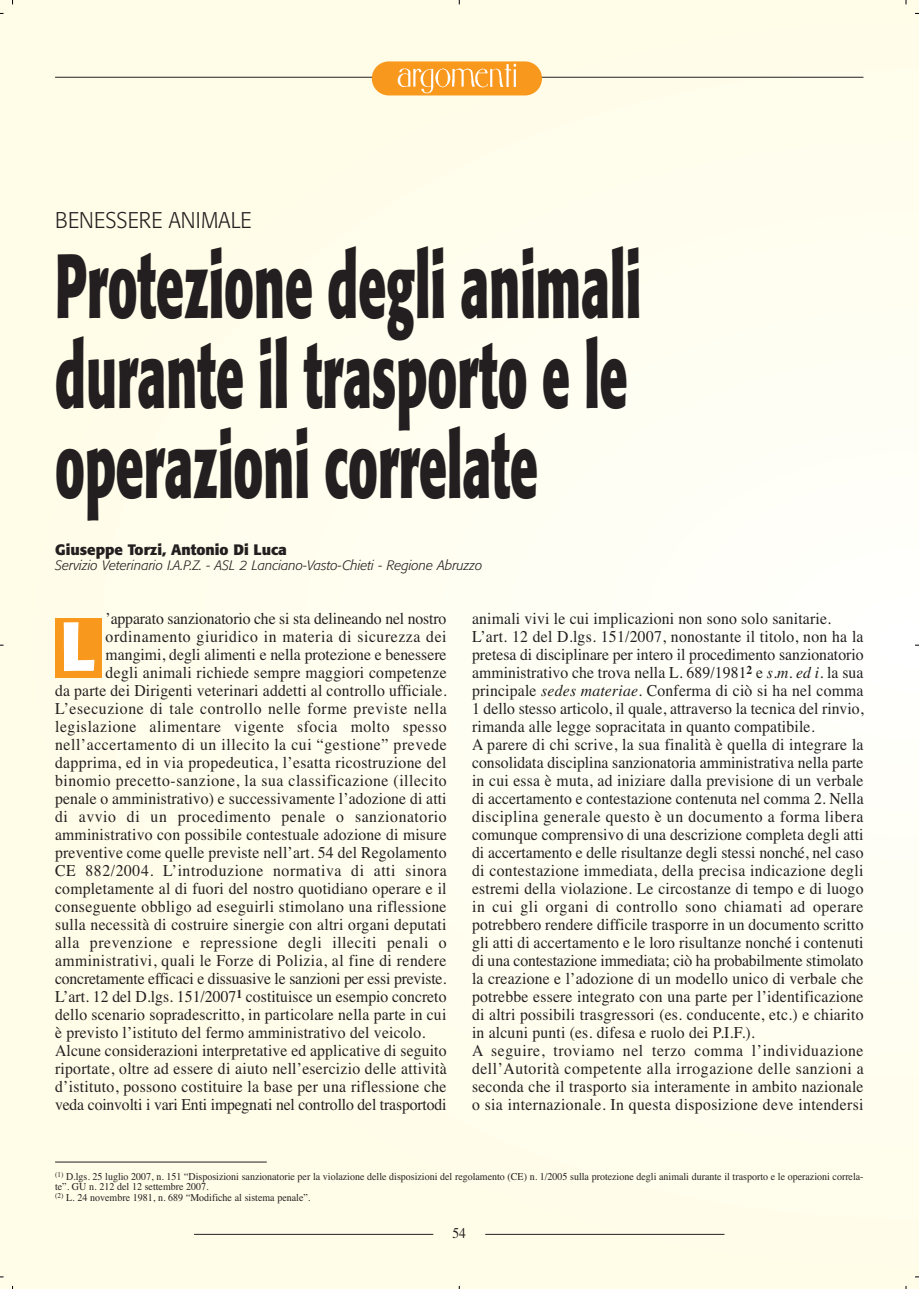
<style>
.page{position:relative;width:919px;height:1289px;background:#fff}
.page>*{position:absolute;margin:0;border:0;box-sizing:border-box;transform-origin:0 0}
.t1{font:700 90px/90px "Formata";color:#231f20;scale:.55 1}
.t2{font:700 68.55px "Formata";color:#fff;scale:.95 1}
.t3{font:300 22.5px "Formata";color:#231f20;scale:.95 1}
.t4{font:16.5px/18px "Times";letter-spacing:.015em;color:#231f20;scale:.95 1}
.t5{font:16.5px "Times";letter-spacing:.04em;color:#231f20;scale:.95 1}
.t6{font:16.5px "Times";letter-spacing:-.01em;color:#231f20;scale:.95 1}
.t7{font:16.5px "Times";letter-spacing:.035em;color:#231f20;scale:.95 1}
.t8{font:700 15px "Formata";color:#231f20}
.t9{font:15px "Times";color:#231f20;scale:.9 1}
.t10{font:italic 300 13.5px "Formata";color:#231f20}
.t11{font:10.5px/10.5px "Times";color:#231f20;scale:.95 1}
.s1{font-style:italic}
</style>
<div class="page">
<div style="left:1px;top:0;width:917px;height:1288px;background:#fffde8"></div>
<div style="left:33px;top:21px;width:885px;height:1246px;background:#fffde8"></div>
<div style="left:66px;top:45px;width:852px;height:1198px;background:#fffde8"></div>
<div style="left:100px;top:69px;width:818px;height:1150px;background:#fffde8"></div>
<div style="left:134px;top:93px;width:784px;height:1102px;background:#fffde9"></div>
<div style="left:168px;top:117px;width:750px;height:1054px;background:#fffdea"></div>
<div style="left:201px;top:141px;width:717px;height:1006px;background:#fffdeb"></div>
<div style="left:235px;top:165px;width:683px;height:958px;background:#fffdec"></div>
<div style="left:269px;top:189px;width:649px;height:910px;background:#fffded"></div>
<div style="left:303px;top:213px;width:615px;height:862px;background:#fffeee"></div>
<div style="left:337px;top:237px;width:581px;height:814px;background:#fffeee"></div>
<div style="left:370px;top:261px;width:548px;height:766px;background:#fffeef"></div>
<div style="left:404px;top:285px;width:514px;height:718px;background:#fffef0"></div>
<div style="left:438px;top:308px;width:480px;height:671px;background:#fffef1"></div>
<div style="left:472px;top:332px;width:446px;height:623px;background:#fffef2"></div>
<div style="left:505px;top:356px;width:413px;height:575px;background:#fffef3"></div>
<div style="left:539px;top:380px;width:379px;height:527px;background:#fffef4"></div>
<div style="left:573px;top:404px;width:345px;height:479px;background:#fffef4"></div>
<div style="left:607px;top:428px;width:311px;height:431px;background:#fffef5"></div>
<div style="left:640px;top:452px;width:278px;height:383px;background:#fffef6"></div>
<svg style="left:674px;top:476px;width:244px;height:335px"></svg>
<svg style="left:708px;top:500px;width:210px;height:288px"></svg>
<hr style="left:55px;top:77px;width:808px;height:1px;background:#231f20">
<hr style="left:194px;top:1233px;width:239px;height:1px;background:#231f20">
<hr style="left:485px;top:1233px;width:239px;height:1px;background:#231f20">
<div style="left:55px;top:617px;width:46px;height:60px;background:#f8981d"></div>
<hr style="left:55px;top:1161px;width:212px;height:1px;background:#231f20">
<div style="left:372px;top:61px;width:170px;height:34px;background:#f8981d;border-radius:17px"></div>
<img style="left:397px;top:63px;width:119px;height:30px">
<svg style="left:742px;top:524px;width:176px;height:240px"></svg>
<h3 class="t3" style="left:55px;top:210px;width:208px">BENESSERE ANIMALE</h3>
<h1 class="t1" style="left:55px;top:248px;width:1066px">Protezione degli animali durante il trasporto e le operazioni correlate</h1>
<p class="t8" style="left:55px;top:543px;width:233px">Giuseppe Torzi, Antonio Di Luca</p>
<p class="t10" style="left:55px;top:559px;width:429px">Servizio Veterinario I.A.P.Z. - ASL 2 Lanciano-Vasto-Chieti - Regione Abruzzo</p>
<p class="t6" style="left:106px;top:612px;width:360px">’apparato sanzionatorio che si sta delineando nel nostro</p>
<p class="t5" style="left:106px;top:630px;width:360px">ordinamento giuridico in materia di sicurezza dei</p>
<p class="t4" style="left:106px;top:646px;width:360px">mangimi, degli alimenti e nella protezione e benessere</p>
<p class="t4" style="left:106px;top:664px;width:360px">degli animali richiede sempre maggiori competenze</p>
<p class="t4" style="left:55px;top:682px;width:413px">da parte dei Dirigenti veterinari addetti al controllo ufficiale.</p>
<p class="t5" style="left:55px;top:702px;width:413px">L’esecuzione di tale controllo nelle forme previste nella</p>
<p class="t5" style="left:55px;top:720px;width:413px">legislazione alimentare vigente sfocia molto spesso</p>
<p class="t5" style="left:55px;top:738px;width:414px">nell’accertamento di un illecito la cui “gestione” prevede</p>
<p class="t4" style="left:55px;top:754px;width:413px">dapprima, ed in via propedeutica, l’esatta ricostruzione del</p>
<p class="t7" style="left:55px;top:774px;width:414px">binomio precetto-sanzione, la sua classificazione (illecito</p>
<p class="t4" style="left:55px;top:790px;width:413px">penale o amministrativo) e successivamente l’adozione di atti</p>
<p class="t5" style="left:55px;top:810px;width:413px">di avvio di un procedimento penale o sanzionatorio</p>
<p class="t4" style="left:55px;top:826px;width:413px">amministrativo con possibile contestuale adozione di misure</p>
<p class="t4" style="left:55px;top:844px;width:413px">preventive come quelle previste nell’art. 54 del Regolamento</p>
<p class="t5" style="left:55px;top:864px;width:413px">CE 882/2004. L’introduzione normativa di atti sinora</p>
<p class="t4" style="left:55px;top:880px;width:413px">completamente al di fuori del nostro quotidiano operare e il</p>
<p class="t4" style="left:55px;top:898px;width:413px">conseguente obbligo ad eseguirli stimolano una riflessione</p>
<p class="t4" style="left:55px;top:916px;width:413px">sulla necessità di costruire sinergie con altri organi deputati</p>
<p class="t5" style="left:55px;top:936px;width:413px">alla prevenzione e repressione degli illeciti penali o</p>
<p class="t4" style="left:55px;top:952px;width:413px">amministrativi, quali le Forze di Polizia, al fine di rendere</p>
<p class="t6" style="left:55px;top:972px;width:413px">concretamente efficaci e dissuasive le sanzioni per essi previste.</p>
<p class="t4" style="left:55px;top:988px;width:413px">L’art. 12 del D.lgs. 151/2007<sup>1</sup> costituisce un esempio concreto</p>
<p class="t4" style="left:55px;top:1006px;width:413px">dello scenario sopradescritto, in particolare nella parte in cui</p>
<p class="t4" style="left:55px;top:1024px;width:391px">è previsto l’istituto del fermo amministrativo del veicolo.</p>
<p class="t4" style="left:55px;top:1042px;width:413px">Alcune considerazioni interpretative ed applicative di seguito</p>
<p class="t4" style="left:55px;top:1060px;width:413px">riportate, oltre ad essere di aiuto nell’esercizio delle attività</p>
<p class="t4" style="left:55px;top:1078px;width:413px">d’istituto, possono costituire la base per una riflessione che</p>
<p class="t6" style="left:55px;top:1098px;width:413px">veda coinvolti i vari Enti impegnati nel controllo del trasportodi</p>
<h2 class="t2" style="left:60px;top:616px;width:39px">L</h2>
<p class="t4" style="left:472px;top:610px;width:414px">animali vivi le cui implicazioni non sono solo sanitarie.<br>L’art. 12 del D.lgs. 151/2007, nonostante il titolo, non ha la pretesa di disciplinare per intero il procedimento sanzionatorio amministrativo che trova nella L. 689/1981<sup>2</sup> e <span class="s1">s.m. ed i.</span> la sua principale <span class="s1">sedes materiae</span>. Conferma di ciò si ha nel comma 1 dello stesso articolo, il quale, attraverso la tecnica del rinvio, rimanda alle legge sopracitata in quanto compatibile.<br>A parere di chi scrive, la sua finalità è quella di integrare la consolidata disciplina sanzionatoria amministrativa nella parte in cui essa è muta, ad iniziare dalla previsione di un verbale di accertamento e contestazione contenuta nel comma 2. Nella disciplina generale questo è un documento a forma libera comunque comprensivo di una descrizione completa degli atti di accertamento e delle risultanze degli stessi nonché, nel caso di contestazione immediata, della precisa indicazione degli estremi della violazione. Le circostanze di tempo e di luogo in cui gli organi di controllo sono chiamati ad operare potrebbero rendere difficile trasporre in un documento scritto gli atti di accertamento e le loro risultanze nonché i contenuti di una contestazione immediata; ciò ha probabilmente stimolato la creazione e l’adozione di un modello unico di verbale che potrebbe essere integrato con una parte per l’identificazione di altri possibili trasgressori (es. conducente, etc.) e chiarito in alcuni punti (es. difesa e ruolo dei P.I.F.).<br>A seguire, troviamo nel terzo comma l’individuazione dell’Autorità competente alla irrogazione delle sanzioni a seconda che il trasporto sia interamente in ambito nazionale o sia internazionale. In questa disposizione deve intendersi</p>
<p class="t11" style="left:55px;top:1171px;width:852px"><sup>(1)</sup> D.lgs. 25 luglio 2007, n. 151 “Disposizioni sanzionatorie per la violazione delle disposizioni del regolamento (CE) n. 1/2005 sulla protezione degli animali durante il trasporto e le operazioni correla&shy;te”. GU n. 212 del 12 settembre 2007.<br><sup>(2)</sup> L. 24 novembre 1981, n. 689 “Modifiche al sistema penale”.</p>
<p class="t9" style="left:452px;top:1227px;width:16px">54</p>
</div>
